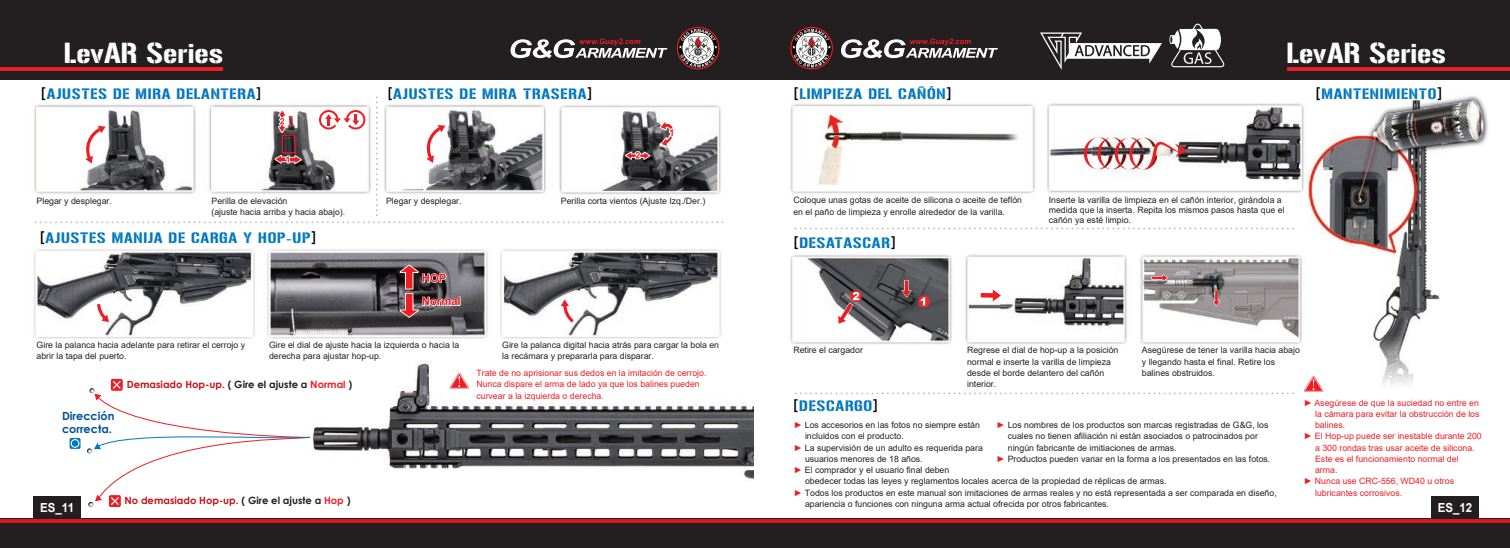
<style>
.page{position:relative;width:1510px;height:548px;background:#fff}
.page>*{position:absolute;margin:0;border:0;box-sizing:border-box;transform-origin:0 0}
.t1{font:28.75px "Gunplay";color:#fff}
.t2{font:15px "Gunplay";letter-spacing:.05em;color:#0078c0}
.t3{font:700 12.5px "Arial";color:#fff;scale:.92 1}
.t4{font:700 11.25px/13.8px "Century Gothic";color:#01519b}
.t5{font:700 11.25px/23.1px "Arial";color:#ee1d23}
.t6{font:700 10px "Century Gothic";color:#c4121a}
.t7{font:8.75px/11.2px "Arial";color:#231f20}
.t8{font:8.75px/11.2px "Arial";color:#ee1d23}
.s1{font-family:"DIN Pro";font-weight:500;color:#000}
.s2{color:#231f20}
.s3{color:#ee1d23}
</style>
<div class="page">
<img style="left:0;top:79px;width:1509px;height:439px">
<div style="left:0;top:0;width:1509px;height:79px;background:#231f20"></div>
<div style="left:0;top:518px;width:1509px;height:29px;background:#231f20"></div>
<hr style="left:0;top:522px;width:1509px;height:1px;background:#d7171f">
<svg style="left:841px;top:38px;width:156px;height:20px"></svg>
<svg style="left:510px;top:38px;width:157px;height:20px"></svg>
<svg style="left:1169px;top:24px;width:55px;height:43px"></svg>
<div style="left:33px;top:495px;width:48px;height:27px;background:#231f20"></div>
<div style="left:1431px;top:495px;width:47px;height:27px;background:#231f20"></div>
<svg style="left:1040px;top:32px;width:122px;height:38px"></svg>
<hr style="left:0;top:519px;width:1509px;height:3px;background:#d7171f">
<svg style="left:677px;top:27px;width:42px;height:42px"></svg>
<svg style="left:790px;top:27px;width:43px;height:42px"></svg>
<hr style="left:0;top:67px;width:222px;height:4px;background:#ee1d23">
<hr style="left:1287px;top:67px;width:222px;height:4px;background:#ee1d23">
<div style="left:1334px;top:336px;width:151px;height:156px;background:#fff"></div>
<svg style="left:70px;top:438px;width:11px;height:10px"></svg>
<svg style="left:71px;top:439px;width:8px;height:8px"></svg>
<svg style="left:87px;top:379px;width:223px;height:127px"></svg>
<svg style="left:399px;top:264px;width:61px;height:53px;background:#7c6669"></svg>
<svg style="left:449px;top:373px;width:20px;height:15px"></svg>
<svg style="left:1303px;top:376px;width:20px;height:16px"></svg>
<svg style="left:97px;top:304px;width:12px;height:18px"></svg>
<svg style="left:36px;top:97px;width:687px;height:126px"></svg>
<svg style="left:560px;top:299px;width:14px;height:23px"></svg>
<svg style="left:795px;top:227px;width:501px;height:2px"></svg>
<svg style="left:795px;top:392px;width:501px;height:2px"></svg>
<img style="left:1083px;top:128px;width:104px;height:41px">
<svg style="left:918px;top:295px;width:12px;height:12px"></svg>
<svg style="left:920px;top:297px;width:5px;height:8px"></svg>
<svg style="left:850px;top:290px;width:12px;height:12px"></svg>
<svg style="left:980px;top:289px;width:21px;height:12px"></svg>
<svg style="left:837px;top:292px;width:22px;height:32px"></svg>
<svg style="left:901px;top:280px;width:10px;height:17px"></svg>
<svg style="left:1212px;top:290px;width:8px;height:16px"></svg>
<svg style="left:1151px;top:274px;width:16px;height:7px"></svg>
<h1 class="t1" style="left:64px;top:32px;width:161px">LevAR Series</h1>
<h1 class="t1" style="left:1286px;top:32px;width:161px">LevAR Series</h1>
<h2 class="t2" style="left:41px;top:83px;width:222px"><span class="s1">[</span>AJUSTES DE MIRA DELANTERA<span class="s1">]</span></h2>
<h2 class="t2" style="left:387px;top:83px;width:207px"><span class="s1">[</span>AJUSTES DE MIRA TRASERA<span class="s1">]</span></h2>
<h2 class="t2" style="left:793px;top:83px;width:160px"><span class="s1">[</span>LIMPIEZA DEL CAÑÓN<span class="s1">]</span></h2>
<h2 class="t2" style="left:1315px;top:83px;width:128px"><span class="s1">[</span>MANTENIMIENTO<span class="s1">]</span></h2>
<p class="t7" style="left:37px;top:195px;width:77px">Plegar y desplegar.</p>
<p class="t7" style="left:211px;top:195px;width:77px">Perilla de elevación</p>
<p class="t7" style="left:386px;top:195px;width:77px">Plegar y desplegar.</p>
<p class="t7" style="left:211px;top:206px;width:135px">(ajuste hacia arriba y hacia abajo).</p>
<h2 class="t2" style="left:40px;top:227px;width:278px"><span class="s1">[</span>AJUSTES MANIJA DE CARGA Y HOP-UP<span class="s1">]</span></h2>
<p class="t5" style="left:422px;top:266px;width:40px">HOP<br>Normal</p>
<p class="t7" style="left:561px;top:195px;width:146px">Perilla corta vientos (Ajuste Izq./Der.)</p>
<p class="t7" style="left:793px;top:195px;width:230px">Coloque unas gotas de aceite de silicona o aceite de teflón en el paño de limpieza y enrolle alrededor de la varilla.</p>
<p class="t7" style="left:1048px;top:195px;width:237px;line-height:10px">Inserte la varilla de limpieza en el cañón interior, girándola a medida que la inserta. Repita los mismos pasos hasta que el cañón ya esté limpio.</p>
<h2 class="t2" style="left:793px;top:232px;width:104px"><span class="s1">[</span>DESATASCAR<span class="s1">]</span></h2>
<p class="t7" style="left:37px;top:339px;width:210px">Gire la palanca hacia adelante para retirar el cerrojo y abrir la tapa del puerto.</p>
<p class="t7" style="left:269px;top:339px;width:192px">Gire el dial de ajuste hacia la izquierda o hacia la derecha para ajustar hop-up.</p>
<p class="t7" style="left:502px;top:339px;width:218px">Gire la palanca digital hacia atrás para cargar la bola en la recámara y prepararla para disparar.</p>
<p class="t7" style="left:793px;top:344px;width:71px">Retire el cargador</p>
<p class="t7" style="left:967px;top:344px;width:153px">Regrese el dial de hop-up a la posición normal e inserte la varilla de limpieza desde el borde delantero del cañón interior.</p>
<p class="t7" style="left:1141px;top:344px;width:160px">Asegúrese de tener la varilla hacia abajo y llegando hasta el final. Retire los balines obstruidos.</p>
<p class="t8" style="left:476px;top:367px;width:232px">Trate de no aprisionar sus dedos en la imitación de cerrojo.<br>Nunca dispare el arma de lado ya que los balines pueden curvear a la izquierda o derecha.</p>
<p class="t6" style="left:127px;top:376px;width:227px">Demasiado Hop-up. <span class="s2">( Gire el ajuste a</span> <span class="s3">Normal</span> <span class="s2">)</span></p>
<p class="t8" style="left:1303px;top:396px;width:177px">► Asegúrese de que la suciedad no entre en</p>
<p class="t8" style="left:1315px;top:408px;width:166px">la cámara para evitar la obstrucción de los</p>
<p class="t8" style="left:1315px;top:419px;width:32px">balines.</p>
<p class="t8" style="left:1303px;top:430px;width:179px">► El Hop-up puede ser inestable durante 200</p>
<p class="t8" style="left:1315px;top:441px;width:161px">a 300 rondas tras usar aceite de silicona.</p>
<p class="t8" style="left:1315px;top:453px;width:145px">Este es el funcionamiento normal del</p>
<p class="t8" style="left:1315px;top:464px;width:24px">arma.</p>
<p class="t8" style="left:1303px;top:475px;width:152px">► Nunca use CRC-556, WD40 u otros</p>
<p class="t8" style="left:1315px;top:486px;width:89px">lubricantes corrosivos.</p>
<h2 class="t2" style="left:793px;top:395px;width:86px"><span class="s1">[</span>DESCARGO<span class="s1">]</span></h2>
<p class="t7" style="left:793px;top:419px;width:188px"><span class="s3">►</span> Los accesorios en las fotos no siempre están</p>
<p class="t7" style="left:805px;top:430px;width:100px">incluidos con el producto.</p>
<p class="t7" style="left:793px;top:441px;width:191px"><span class="s3">►</span> La supervisión de un adulto es requerida para</p>
<p class="t7" style="left:805px;top:453px;width:119px">usuarios menores de 18 años.</p>
<p class="t7" style="left:793px;top:464px;width:157px"><span class="s3">►</span> El comprador y el usuario final deben</p>
<p class="t7" style="left:805px;top:475px;width:363px">obedecer todas las leyes y reglamentos locales acerca de la propiedad de réplicas de armas.</p>
<p class="t7" style="left:793px;top:486px;width:484px"><span class="s3">►</span> Todos los productos en este manual son imitaciones de armas reales y no está representada a ser comparada en diseño,</p>
<p class="t7" style="left:805px;top:498px;width:305px">apariencia o funciones con ninguna arma actual ofrecida por otros fabricantes.</p>
<p class="t4" style="left:62px;top:408px;width:54px">Dirección correcta.</p>
<p class="t7" style="left:996px;top:419px;width:273px"><span class="s3">►</span> Los nombres de los productos son marcas registradas de G&amp;G, los</p>
<p class="t7" style="left:1007px;top:430px;width:251px">cuales no tienen afiliación ni están asociados o patrocinados por</p>
<p class="t7" style="left:1007px;top:441px;width:170px">ningún fabricante de imitiaciones de armas.</p>
<p class="t7" style="left:996px;top:453px;width:275px"><span class="s3">►</span> Productos pueden variar en la forma a los presentados en las fotos.</p>
<p class="t6" style="left:124px;top:492px;width:227px">No demasiado Hop-up. <span class="s2">( Gire el ajuste a</span> <span class="s3">Hop</span> <span class="s2">)</span></p>
<h3 class="t3" style="left:40px;top:498px;width:38px">ES_11</h3>
<h3 class="t3" style="left:1437px;top:498px;width:39px">ES_12</h3>
</div>
